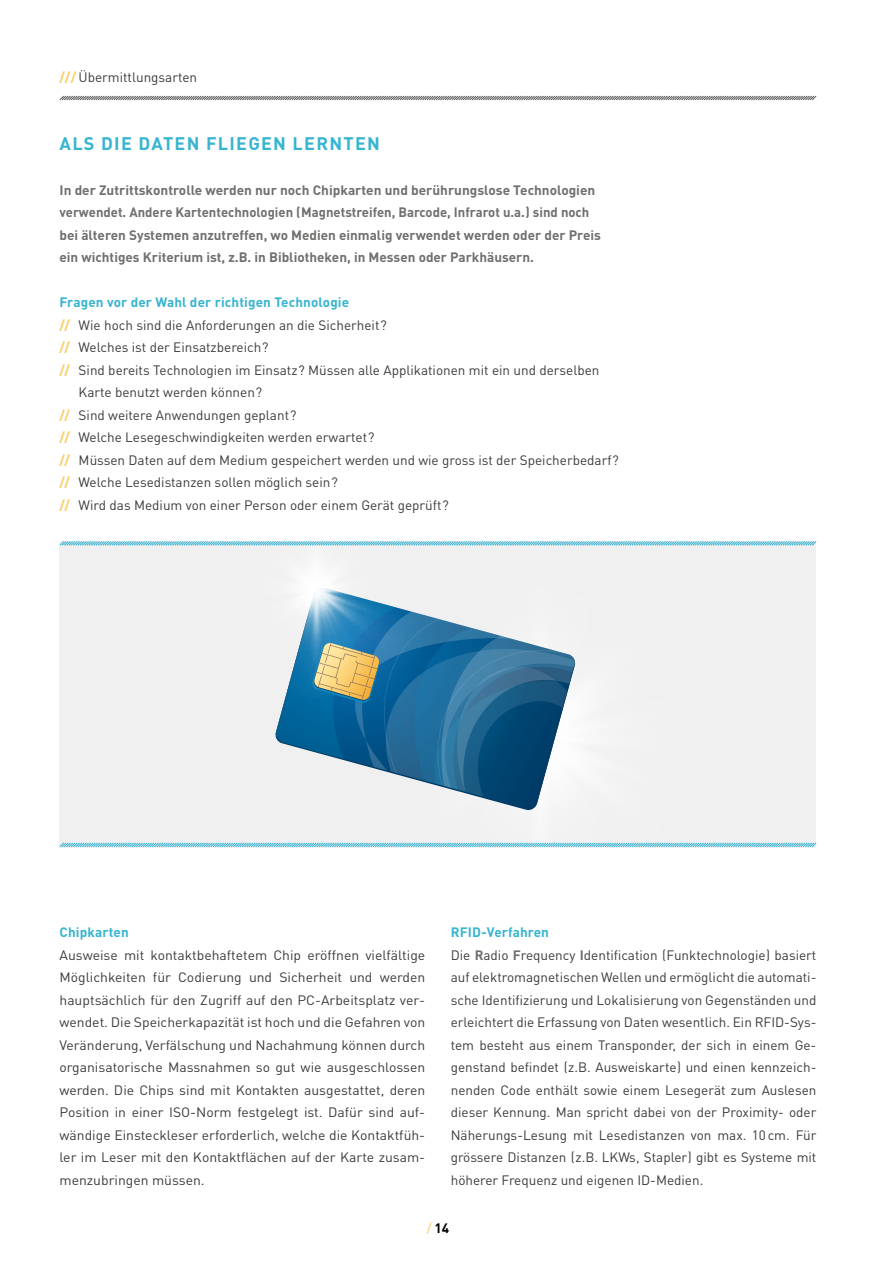
<style>
.page{position:relative;width:893px;height:1263px;background:#fff}
.page>*{position:absolute;margin:0;border:0;box-sizing:border-box;transform-origin:0 0}
.t1{font:700 18px "DIN Pro";letter-spacing:.07em;color:#37b4d1}
.t2{font:13.5px/22.5px "DIN Pro";color:#3b3b3a;text-align:justify}
.t3{font:700 13.5px/22.5px "DIN Pro";color:#6f6f6e}
.t4{font:700 13.5px "DIN Pro";letter-spacing:.01em;color:#37b4d1}
.t5{font:700 13.5px "DIN Pro";color:#000}
.s1{font-weight:700;color:#fdca5f}
.s2{font-weight:700;color:#37b4d1}
.s3{font-weight:700;color:#6f6f6e}
.s4{font-weight:400;color:#fdca5f}
</style>
<div class="page">
<div style="left:60px;top:541px;width:756px;height:306px;background:#f0f0f0"></div>
<svg style="left:276px;top:615px;width:299px;height:194px"></svg>
<img style="left:276px;top:564px;width:148px;height:133px">
<svg style="left:59px;top:541px;width:758px;height:5px;background:#95d2e0"></svg>
<svg style="left:59px;top:842px;width:758px;height:6px"></svg>
<svg style="left:59px;top:95px;width:758px;height:6px"></svg>
<p class="t2" style="left:60px;top:65px;width:139px"><span class="s1">///</span> Übermittlungsarten</p>
<h1 class="t1" style="left:60px;top:131px;width:322px">ALS DIE DATEN FLIEGEN LERNTEN</h1>
<p class="t3" style="left:60px;top:178px;width:543px">In der Zutrittskontrolle werden nur noch Chipkarten und berührungslose Technologien verwendet. Andere Kartentechnologien (Magnetstreifen, Barcode, Infrarot u.a.) sind noch bei älteren Systemen anzutreffen, wo Medien einmalig verwendet werden oder der Preis ein wichtiges Kriterium ist, z.B. in Bibliotheken, in Messen oder Parkhäusern.</p>
<p class="t4" style="left:60px;top:293px;width:291px">Fragen vor der Wahl der richtigen Technologie</p>
<p class="t2" style="left:60px;top:313px;width:329px"><span class="s1">//</span> Wie hoch sind die Anforderungen an die Sicherheit?</p>
<p class="t2" style="left:60px;top:335px;width:211px"><span class="s1">//</span> Welches ist der Einsatzbereich?</p>
<p class="t2" style="left:60px;top:358px;width:541px"><span class="s1">//</span> Sind bereits Technologien im Einsatz? Müssen alle Applikationen mit ein und derselben</p>
<p class="t2" style="left:79px;top:380px;width:185px">Karte benutzt werden können?</p>
<p class="t2" style="left:60px;top:403px;width:238px"><span class="s1">//</span> Sind weitere Anwendungen geplant?</p>
<p class="t2" style="left:60px;top:425px;width:316px"><span class="s1">//</span> Welche Lesegeschwindigkeiten werden erwartet?</p>
<p class="t2" style="left:60px;top:448px;width:561px"><span class="s1">//</span> Müssen Daten auf dem Medium gespeichert werden und wie gross ist der Speicherbedarf?</p>
<p class="t2" style="left:60px;top:470px;width:280px"><span class="s1">//</span> Welche Lesedistanzen sollen möglich sein?</p>
<p class="t2" style="left:60px;top:493px;width:391px"><span class="s1">//</span> Wird das Medium von einer Person oder einem Gerät geprüft?</p>
<p class="t4" style="left:60px;top:923px;width:71px">Chipkarten</p>
<p class="t2" style="left:60px;top:943px;width:367px">Ausweise mit kontaktbehaftetem Chip eröffnen vielfältige Möglichkeiten für Codierung und Sicherheit und werden hauptsächlich für den Zugriff auf den PC-Arbeitsplatz ver&shy;wendet. Die Speicherkapazität ist hoch und die Gefahren von Veränderung, Verfälschung und Nachahmung können durch organisatorische Massnahmen so gut wie ausgeschlossen werden. Die Chips sind mit Kontakten ausgestattet, deren Position in einer ISO-Norm festgelegt ist. Dafür sind auf&shy;wändige Einsteckleser erforderlich, welche die Kontaktfüh&shy;ler im Leser mit den Kontaktflächen auf der Karte zusam&shy;menzubringen müssen.</p>
<p class="t2" style="left:451px;top:920px;width:367px;text-align:left"><span class="s2">RFID-Verfahren<br></span>Die <span class="s3">R</span>adio <span class="s3">F</span>requency <span class="s3">I</span>dentification (Funktechnologie) basiert auf elektromagnetischen Wellen und ermöglicht die automati&shy;sche Identifizierung und Lokalisierung von Gegenständen und erleichtert die Erfassung von Daten wesentlich. Ein RFID-Sys&shy;tem besteht aus einem Transponder, der sich in einem Ge&shy;genstand befindet (z.B. Ausweiskarte) und einen kennzeich&shy;nenden Code enthält sowie einem Lesegerät zum Auslesen dieser Kennung. Man spricht dabei von der Proximity- oder Näherungs-Lesung mit Lesedistanzen von max. 10cm. Für grössere Distanzen (z.B. LKWs, Stapler) gibt es Systeme mit höherer Frequenz und eigenen ID-Medien.</p>
<p class="t5" style="left:427px;top:1218px;width:24px"><span class="s4">/</span> 14</p>
</div>
